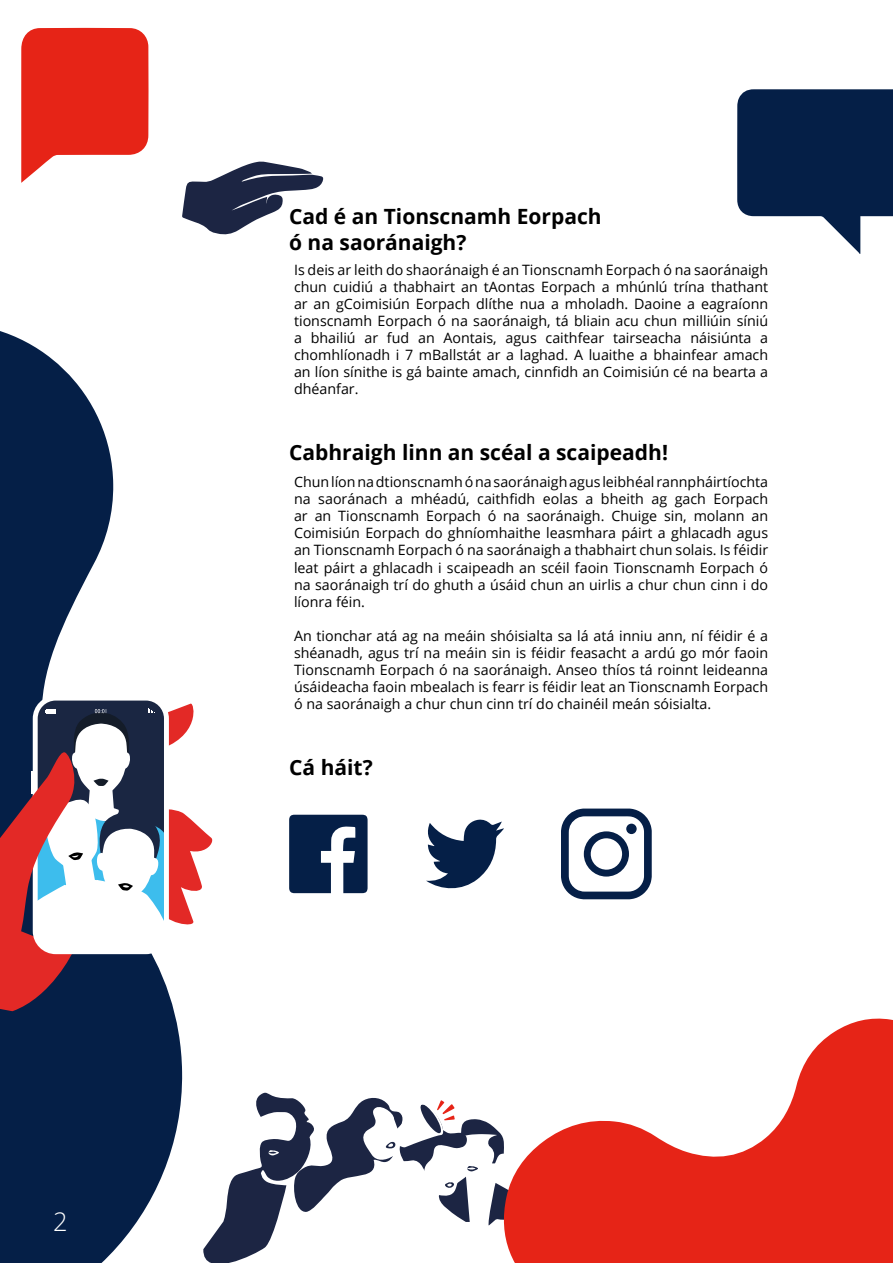
<style>
.page{position:relative;width:893px;height:1263px;background:#fff}
.page>*{position:absolute;margin:0;border:0;box-sizing:border-box;transform-origin:0 0}
.t1{font:300 25.5px "Open Sans";color:#fff}
.t2{font:700 21px/25.2px "Open Sans";color:#000}
.t3{font:14.25px/17.1px "Open Sans";color:#000;text-align:justify}
</style>
<div class="page">
<svg style="left:0;top:331px;width:183px;height:932px;fill:#051f47"></svg>
<svg style="left:182px;top:161px;width:141px;height:74px"></svg>
<svg style="left:521px;top:1018px;width:372px;height:245px;fill:#e62417"></svg>
<svg style="left:737px;top:89px;width:156px;height:165px"></svg>
<svg style="left:426px;top:819px;width:78px;height:70px"></svg>
<svg style="left:289px;top:815px;width:79px;height:78px"></svg>
<svg style="left:561px;top:808px;width:91px;height:91px"></svg>
<div style="left:626px;top:823px;width:11px;height:11px;background:#051f47;border-radius:50%"></div>
<svg style="left:203px;top:1092px;width:318px;height:171px"></svg>
<svg style="left:0;top:696px;width:213px;height:315px"></svg>
<svg style="left:21px;top:28px;width:128px;height:155px"></svg>
<h1 class="t1" style="left:53px;top:1205px;width:16px">2</h1>
<h2 class="t2" style="left:289px;top:204px;width:314px">Cad é an Tionscnamh Eorpach ó na saoránaigh?</h2>
<p class="t3" style="left:294px;top:260px;width:476px">Is deis ar leith do shaoránaigh é an Tionscnamh Eorpach ó na saoránaigh chun cuidiú a thabhairt an tAontas Eorpach a mhúnlú trína thathant ar an gCoimisiún Eorpach dlíthe nua a mholadh. Daoine a eagraíonn tionscnamh Eorpach ó na saoránaigh, tá bliain acu chun milliúin síniú a bhailiú ar fud an Aontais, agus caithfear tairseacha náisiúnta a chomhlíonadh i 7 mBallstát ar a laghad. A luaithe a bhainfear amach an líon sínithe is gá bainte amach, cinnfidh an Coimisiún cé na bearta a dhéanfar.</p>
<h2 class="t2" style="left:289px;top:439px;width:380px">Cabhraigh linn an scéal a scaipeadh!</h2>
<p class="t3" style="left:294px;top:473px;width:476px">Chun líon na dtionscnamh ó na saoránaigh agus leibhéal rannpháirtíochta na saoránach a mhéadú, caithfidh eolas a bheith ag gach Eorpach ar an Tionscnamh Eorpach ó na saoránaigh. Chuige sin, molann an Coimisiún Eorpach do ghníomhaithe leasmhara páirt a ghlacadh agus an Tionscnamh Eorpach ó na saoránaigh a thabhairt chun solais. Is féidir leat páirt a ghlacadh i scaipeadh an scéil faoin Tionscnamh Eorpach ó na saoránaigh trí do ghuth a úsáid chun an uirlis a chur chun cinn i do líonra féin.</p>
<p class="t3" style="left:294px;top:627px;width:476px">An tionchar atá ag na meáin shóisialta sa lá atá inniu ann, ní féidir é a shéanadh, agus trí na meáin sin is féidir feasacht a ardú go mór faoin Tionscnamh Eorpach ó na saoránaigh. Anseo thíos tá roinnt leideanna úsáideacha faoin mbealach is fearr is féidir leat an Tionscnamh Eorpach ó na saoránaigh a chur chun cinn trí do chainéil meán sóisialta.</p>
<h2 class="t2" style="left:289px;top:754px;width:85px">Cá háit?</h2>
</div>
